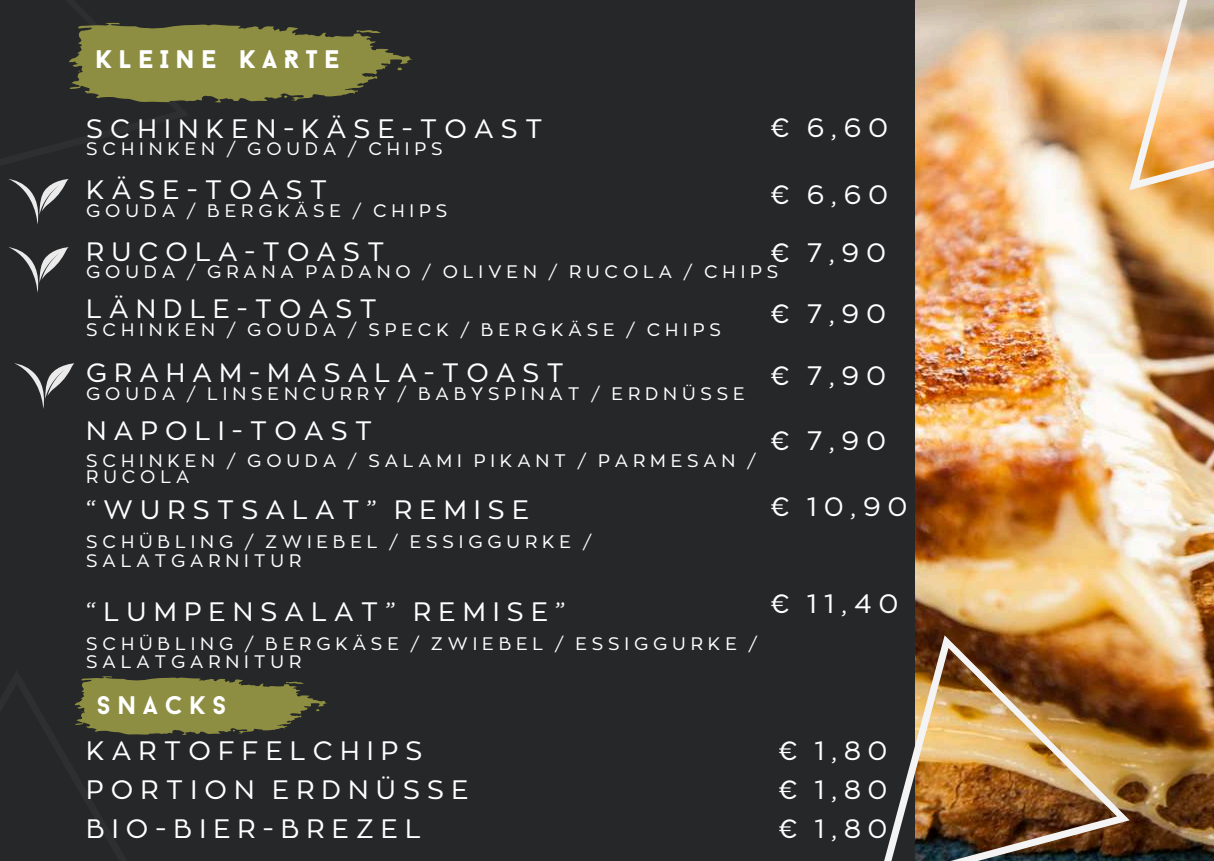
<style>
.page{position:relative;width:1214px;height:861px;background:#262728}
.page>*{position:absolute;margin:0;border:0;box-sizing:border-box;transform-origin:0 0}
.t1{font:26.4px/39px "RTL Corporative Regular";letter-spacing:.27em;color:#fff}
.t2{font:900 25.4px "Baron Neue";letter-spacing:.27em;color:#fff}
.t3{font:700 25.4px "Baron Neue";letter-spacing:.27em;color:#fff}
.t4{font:18px/16.4px "RTL Corporative Regular";letter-spacing:.27em;color:#fff}
</style>
<div class="page">
<svg style="left:74px;top:676px;width:253px;height:59px"></svg>
<img style="left:916px;top:0;width:298px;height:861px">
<img style="left:884px;top:635px;width:246px;height:226px">
<svg style="left:1105px;top:0;width:109px;height:190px;background:#edc696"></svg>
<svg style="left:9px;top:22px;width:404px;height:203px"></svg>
<svg style="left:9px;top:247px;width:60px;height:46px"></svg>
<svg style="left:14px;top:363px;width:60px;height:46px"></svg>
<h2 class="t2" style="left:95px;top:43px;width:245px">KLEINE KARTE</h2>
<h1 class="t1" style="left:86px;top:110px;width:458px">SCHINKEN-KÄSE-TOAST</h1>
<p class="t4" style="left:86px;top:141px;width:358px">SCHINKEN / GOUDA / CHIPS</p>
<h1 class="t1" style="left:86px;top:171px;width:243px">KÄSE-TOAST</h1>
<p class="t4" style="left:86px;top:203px;width:363px">GOUDA / BERGKÄSE / CHIPS</p>
<h1 class="t1" style="left:86px;top:233px;width:300px">RUCOLA-TOAST</h1>
<p class="t4" style="left:86px;top:264px;width:694px">GOUDA / GRANA PADANO / OLIVEN / RUCOLA / CHIPS</p>
<h1 class="t1" style="left:86px;top:290px;width:292px">LÄNDLE-TOAST</h1>
<p class="t4" style="left:86px;top:322px;width:636px">SCHINKEN / GOUDA / SPECK / BERGKÄSE / CHIPS</p>
<h1 class="t1" style="left:86px;top:354px;width:479px">GRAHAM-MASALA-TOAST</h1>
<p class="t4" style="left:86px;top:386px;width:660px">GOUDA / LINSENCURRY / BABYSPINAT / ERDNÜSSE</p>
<h1 class="t1" style="left:86px;top:412px;width:288px">NAPOLI-TOAST</h1>
<p class="t4" style="left:86px;top:453px;width:671px">SCHINKEN / GOUDA / SALAMI PIKANT / PARMESAN /<br>RUCOLA</p>
<h1 class="t1" style="left:86px;top:491px;width:444px">&lt;WURSTSALAT= REMISE</h1>
<p class="t4" style="left:86px;top:532px;width:506px;line-height:19.2px">SCHÜBLING / ZWIEBEL / ESSIGGURKE /<br>SALATGARNITUR</p>
<h1 class="t1" style="left:86px;top:594px;width:480px">&lt;LUMPENSALAT= REMISE=</h1>
<p class="t4" style="left:86px;top:636px;width:672px;line-height:17.8px">SCHÜBLING / BERGKÄSE / ZWIEBEL / ESSIGGURKE /<br>SALATGARNITUR</p>
<h1 class="t1" style="left:770px;top:109px;width:119px">€ 6,60</h1>
<h1 class="t1" style="left:770px;top:176px;width:119px">€ 6,60</h1>
<h1 class="t1" style="left:770px;top:234px;width:117px">€ 7,90</h1>
<h1 class="t1" style="left:770px;top:296px;width:117px">€ 7,90</h1>
<h1 class="t1" style="left:770px;top:357px;width:117px">€ 7,90</h1>
<h1 class="t1" style="left:770px;top:422px;width:117px">€ 7,90</h1>
<h1 class="t1" style="left:770px;top:488px;width:138px">€ 10,90</h1>
<h1 class="t1" style="left:770px;top:585px;width:129px">€ 11,40</h1>
<h2 class="t3" style="left:97px;top:689px;width:131px">SNACKS</h2>
<h1 class="t1" style="left:86px;top:732px;width:384px">KARTOFFELCHIPS<br>PORTION ERDNÜSSE<br>BIO-BIER-BREZEL</h1>
<h1 class="t1" style="left:778px;top:732px;width:110px;text-align:justify">€ 1,80 € 1,80 € 1,80</h1>
</div>
